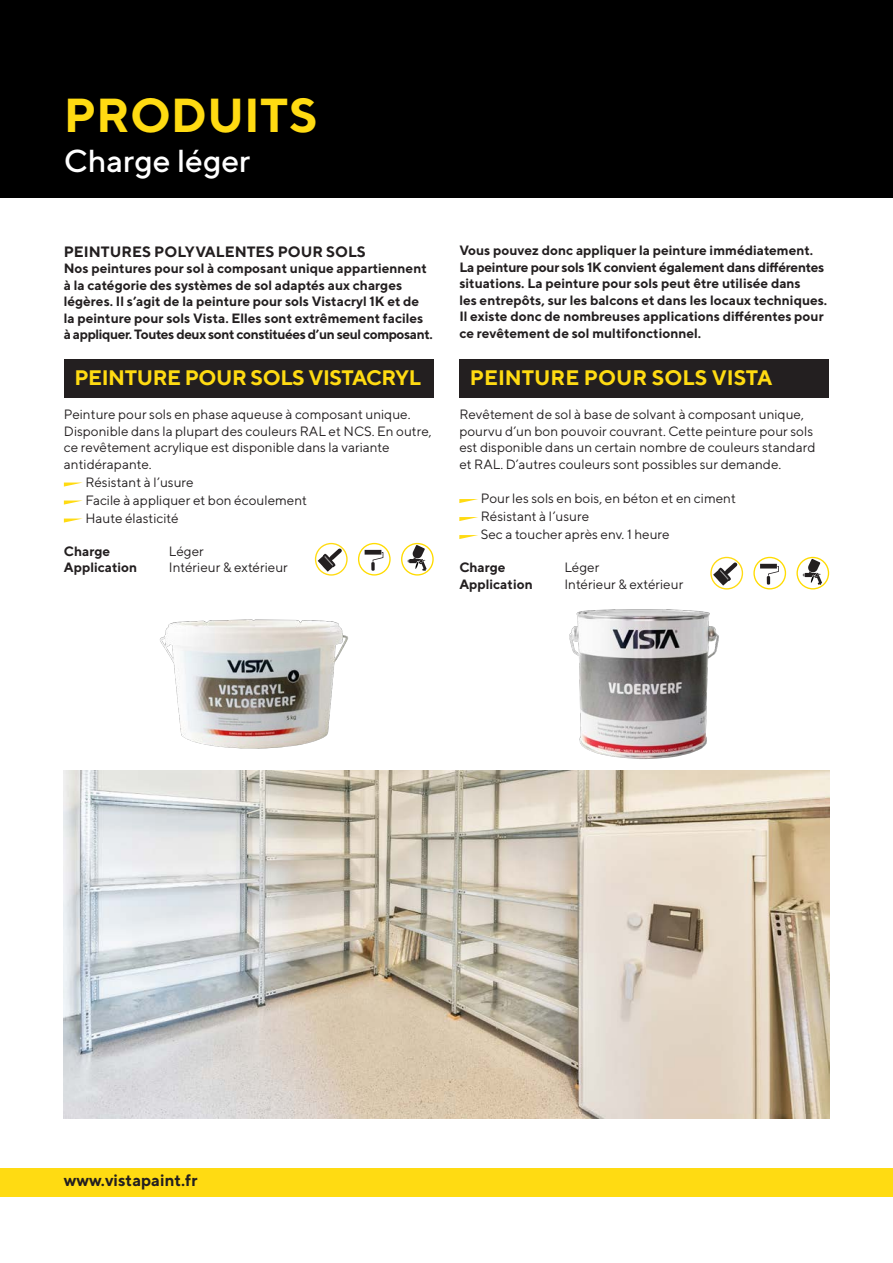
<style>
.page{position:relative;width:893px;height:1263px;background:#fff}
.page>*{position:absolute;margin:0;border:0;box-sizing:border-box;transform-origin:0 0}
.t1{font:700 47.7px "TT Norms";color:#ffdb12}
.t2{font:500 31.8px "TT Norms";color:#fff}
.t3{font:700 21px "TT Norms";letter-spacing:-.02em;color:#ffdb12}
.t4{font:700 21px "TT Norms";color:#ffdb12}
.t5{font:700 16.5px "TT Norms";color:#231f20}
.t6{font:700 15px "TT Norms";color:#231f20}
.t7{font:700 13.5px/16.5px "TT Norms";color:#231f20}
.t8{font:13.5px/16.5px "TT Norms";color:#231f20}
</style>
<div class="page">
<img style="left:64px;top:770px;width:765px;height:348px">
<div style="left:0;top:0;width:893px;height:198px;background:#000"></div>
<div style="left:0;top:1168px;width:893px;height:28px;background:#ffdb12"></div>
<svg style="left:64px;top:482px;width:19px;height:5px"></svg>
<svg style="left:64px;top:500px;width:19px;height:5px"></svg>
<svg style="left:64px;top:518px;width:19px;height:5px"></svg>
<svg style="left:459px;top:499px;width:19px;height:4px"></svg>
<svg style="left:459px;top:517px;width:19px;height:4px"></svg>
<svg style="left:459px;top:535px;width:19px;height:4px"></svg>
<div style="left:64px;top:359px;width:370px;height:38px;background:#231f20"></div>
<div style="left:459px;top:359px;width:370px;height:38px;background:#231f20"></div>
<svg style="left:318px;top:549px;width:24px;height:23px"></svg>
<svg style="left:324px;top:557px;width:9px;height:9px"></svg>
<div style="left:315px;top:543px;width:33px;height:33px;border:1px solid #ffdb12;border-radius:50%"></div>
<svg style="left:365px;top:550px;width:18px;height:21px"></svg>
<div style="left:358px;top:543px;width:33px;height:33px;border:1px solid #ffdc00;border-radius:50%"></div>
<div style="left:401px;top:543px;width:33px;height:33px;border:1px solid #ffdb00;border-radius:50%"></div>
<svg style="left:407px;top:545px;width:20px;height:26px"></svg>
<svg style="left:713px;top:562px;width:24px;height:23px"></svg>
<svg style="left:720px;top:570px;width:8px;height:10px"></svg>
<div style="left:710px;top:557px;width:33px;height:32px;border:1px solid #ffdb12;border-radius:50%"></div>
<svg style="left:760px;top:564px;width:19px;height:21px"></svg>
<div style="left:753px;top:557px;width:33px;height:32px;border:1px solid #ffdc00;border-radius:50%"></div>
<div style="left:796px;top:557px;width:33px;height:32px;border:1px solid #ffdb00;border-radius:50%"></div>
<svg style="left:803px;top:559px;width:19px;height:26px"></svg>
<img style="left:569px;top:609px;width:150px;height:150px">
<img style="left:160px;top:619px;width:188px;height:130px">
<p class="t1" style="left:64px;top:85px;width:255px">PRODUITS</p>
<p class="t2" style="left:64px;top:141px;width:188px">Charge léger</p>
<p class="t6" style="left:64px;top:242px;width:304px">PEINTURES POLYVALENTES POUR SOLS</p>
<p class="t7" style="left:64px;top:260px;width:371px">Nos peintures pour sol à composant unique appartiennent à la catégorie des systèmes de sol adaptés aux charges légères. Il s’agit de la peinture pour sols Vistacryl 1K et de la peinture pour sols Vista. Elles sont extrêmement faciles à appliquer. Toutes deux sont constituées d’un seul composant.</p>
<p class="t7" style="left:459px;top:242px;width:369px">Vous pouvez donc appliquer la peinture immédiatement.<br>La peinture pour sols 1K convient également dans différentes situations. La peinture pour sols peut être utilisée dans<br>les entrepôts, sur les balcons et dans les locaux techniques.<br>Il existe donc de nombreuses applications différentes pour ce revêtement de sol multifonctionnel.</p>
<p class="t3" style="left:74px;top:365px;width:348px">PEINTURE POUR SOLS VISTACRYL</p>
<p class="t4" style="left:470px;top:365px;width:304px">PEINTURE POUR SOLS VISTA</p>
<p class="t8" style="left:64px;top:406px;width:369px">Peinture pour sols en phase aqueuse à composant unique.<br>Disponible dans la plupart des couleurs RAL et NCS. En outre, ce revêtement acrylique est disponible dans la variante antidérapante.</p>
<p class="t8" style="left:85px;top:473px;width:110px">Résistant à l’usure</p>
<p class="t8" style="left:85px;top:491px;width:223px">Facile à appliquer et bon écoulement</p>
<p class="t8" style="left:85px;top:509px;width:95px">Haute élasticité</p>
<p class="t7" style="left:64px;top:542px;width:48px">Charge</p>
<p class="t8" style="left:169px;top:542px;width:37px">Léger</p>
<p class="t7" style="left:64px;top:559px;width:75px">Application</p>
<p class="t8" style="left:169px;top:559px;width:121px">Intérieur &amp; extérieur</p>
<p class="t8" style="left:459px;top:406px;width:358px">Revêtement de sol à base de solvant à composant unique, pourvu d’un bon pouvoir couvrant. Cette peinture pour sols est disponible dans un certain nombre de couleurs standard et RAL. D’autres couleurs sont possibles sur demande.</p>
<p class="t8" style="left:481px;top:490px;width:257px">Pour les sols en bois, en béton et en ciment</p>
<p class="t8" style="left:481px;top:508px;width:110px">Résistant à l’usure</p>
<p class="t8" style="left:481px;top:526px;width:190px">Sec a toucher après env. 1 heure</p>
<p class="t7" style="left:459px;top:559px;width:48px">Charge</p>
<p class="t8" style="left:564px;top:559px;width:37px">Léger</p>
<p class="t7" style="left:459px;top:575px;width:75px">Application</p>
<p class="t8" style="left:564px;top:575px;width:121px">Intérieur &amp; extérieur</p>
<p class="t5" style="left:64px;top:1170px;width:135px">www.vistapaint.fr</p>
</div>
